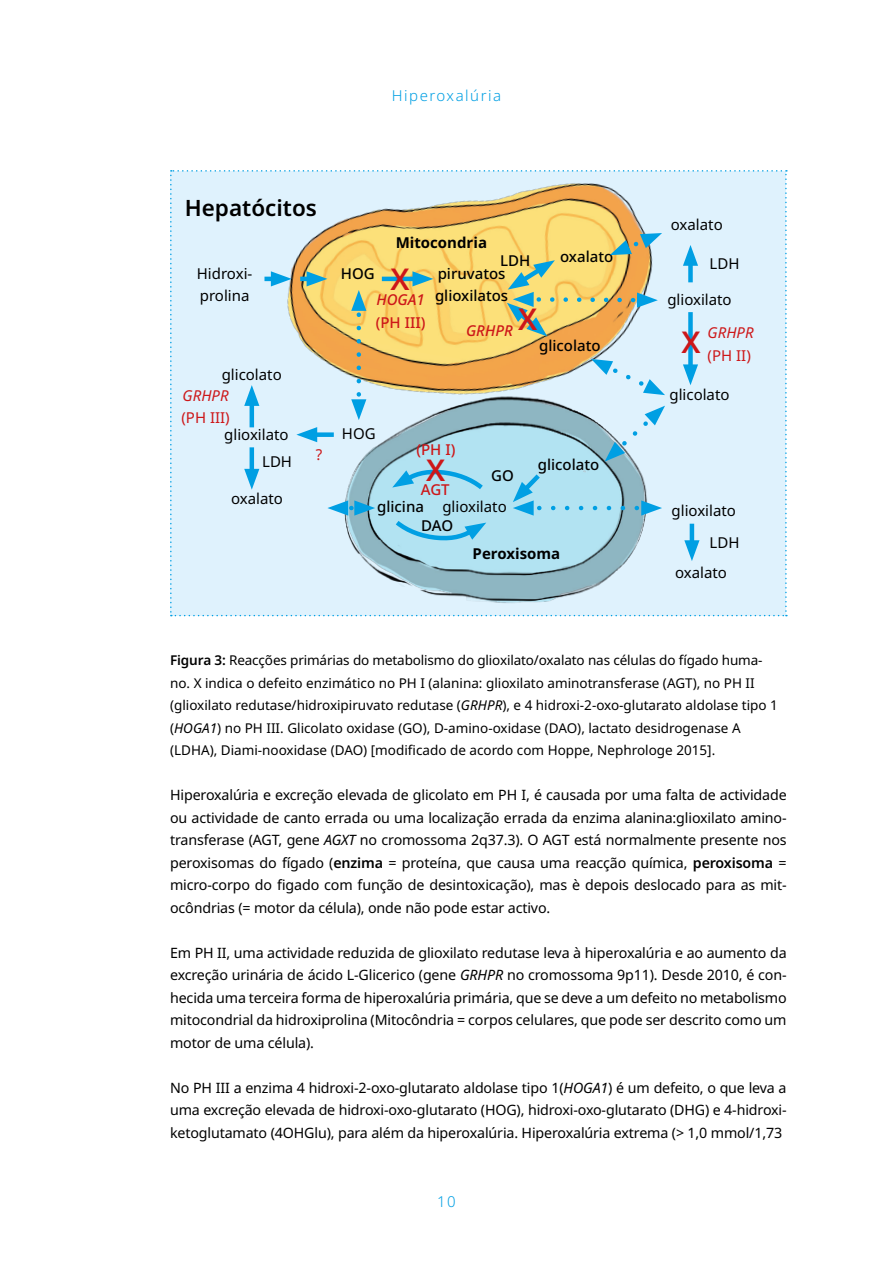
<style>
.page{position:relative;width:893px;height:1263px;background:#fff}
.page>*{position:absolute;margin:0;border:0;box-sizing:border-box;transform-origin:0 0}
.t1{font:600 30px "Noto Sans";color:#cd1719}
.t2{font:600 22.5px "Noto Sans";color:#000}
.t3{font:15px/22.5px "Noto Sans";color:#000}
.t4{font:500 15px/22.5px "Noto Sans";color:#000}
.t5{font:700 15px "Noto Sans";color:#000}
.t6{font:300 15px "Noto Sans";letter-spacing:.1em;color:#009fe3}
.t7{font:500 15px "Noto Sans";color:#cd1719}
.t8{font:15px "Noto Sans";color:#cd1719}
.t9{font:italic 500 15px "Noto Sans";color:#cd1719}
.t10{font:italic 15px "Noto Sans";color:#cd1719}
.t11{font:14.25px/22.5px "Noto Sans";letter-spacing:-.01em;color:#000;text-align:justify}
.t12{font:13.5px/22.5px "Noto Sans";color:#000}
.s1{font-weight:600}
.s2{font-style:italic}
</style>
<div class="page">
<svg style="left:170px;top:170px;width:617px;height:446px"></svg>
<h2 class="t2" style="left:185px;top:191px;width:134px">Hepatócitos</h2>
<p class="t6" style="left:392px;top:85px;width:111px">Hiperoxalúria</p>
<p class="t5" style="left:396px;top:232px;width:93px">Mitocondria</p>
<p class="t3" style="left:671px;top:214px;width:53px">oxalato</p>
<p class="t3" style="left:197px;top:262px;width:57px">Hidroxi&shy;prolina</p>
<p class="t4" style="left:341px;top:262px;width:35px">HOG</p>
<h1 class="t1" style="left:390px;top:258px;width:21px">X</h1>
<p class="t9" style="left:376px;top:289px;width:50px">HOGA1</p>
<p class="t7" style="left:376px;top:312px;width:51px">(PH III)</p>
<p class="t4" style="left:560px;top:246px;width:55px">oxalato</p>
<p class="t4" style="left:500px;top:250px;width:32px">LDH</p>
<p class="t3" style="left:709px;top:253px;width:31px">LDH</p>
<p class="t4" style="left:435px;top:262px;width:75px">piruvatos glioxilatos</p>
<p class="t3" style="left:667px;top:289px;width:66px">glioxilato</p>
<h1 class="t1" style="left:518px;top:298px;width:21px">X</h1>
<p class="t9" style="left:466px;top:320px;width:48px">GRHPR</p>
<h1 class="t1" style="left:681px;top:321px;width:21px">X</h1>
<p class="t10" style="left:708px;top:322px;width:48px">GRHPR</p>
<p class="t8" style="left:708px;top:345px;width:45px">(PH II)</p>
<p class="t4" style="left:539px;top:334px;width:63px">glicolato</p>
<p class="t3" style="left:222px;top:364px;width:62px">glicolato</p>
<p class="t10" style="left:183px;top:384px;width:48px">GRHPR</p>
<p class="t8" style="left:181px;top:407px;width:50px">(PH III)</p>
<p class="t3" style="left:669px;top:384px;width:62px">glicolato</p>
<p class="t3" style="left:224px;top:424px;width:66px">glioxilato</p>
<p class="t3" style="left:262px;top:450px;width:31px">LDH</p>
<p class="t3" style="left:231px;top:488px;width:53px">oxalato</p>
<p class="t8" style="left:316px;top:444px;width:8px">?</p>
<p class="t3" style="left:342px;top:423px;width:35px">HOG</p>
<p class="t7" style="left:416px;top:439px;width:40px">(PH I)</p>
<h1 class="t1" style="left:426px;top:449px;width:21px">X</h1>
<p class="t7" style="left:421px;top:479px;width:30px">AGT</p>
<p class="t4" style="left:491px;top:465px;width:24px">GO</p>
<p class="t4" style="left:377px;top:496px;width:48px">glicina</p>
<p class="t3" style="left:442px;top:496px;width:66px">glioxilato</p>
<p class="t4" style="left:421px;top:514px;width:33px">DAO</p>
<p class="t4" style="left:538px;top:453px;width:63px">glicolato</p>
<p class="t5" style="left:473px;top:543px;width:89px">Peroxisoma</p>
<p class="t3" style="left:672px;top:499px;width:66px">glioxilato</p>
<p class="t3" style="left:709px;top:531px;width:31px">LDH</p>
<p class="t3" style="left:675px;top:562px;width:53px">oxalato</p>
<p class="t12" style="left:170px;top:649px;width:609px"><span class="s1">Figura 3:</span> Reacções primárias do metabolismo do glioxilato/oxalato nas células do fígado huma&shy;no. X indica o defeito enzimático no PH I (alanina: glioxilato aminotransferase (AGT), no PH II (glioxilato redutase/hidroxipiruvato redutase (<span class="s2">GRHPR</span>), e 4 hidroxi-2-oxo-glutarato aldolase tipo 1 (<span class="s2">HOGA1</span>) no PH III. Glicolato oxidase (GO), D-amino-oxidase (DAO), lactato desidrogenase A (LDHA), Diami-nooxidase (DAO) [modificado de acordo com Hoppe, Nephrologe 2015].</p>
<p class="t11" style="left:170px;top:784px;width:618px">Hiperoxalúria e excreção elevada de glicolato em PH I, é causada por uma falta de actividade ou actividade de canto errada ou uma localização errada da enzima alanina:glioxilato amino&shy;transferase (AGT, gene <span class="s2">AGXT</span> no cromossoma 2q37.3). O AGT está normalmente presente nos peroxisomas do fígado (<span class="s1">enzima</span> = proteína, que causa uma reacção química, <span class="s1">peroxisoma</span> = micro-corpo do figado com função de desintoxicação), mas è depois deslocado para as mit&shy;ocôndrias (= motor da célula), onde não pode estar activo.</p>
<p class="t11" style="left:170px;top:942px;width:618px">Em PH II, uma actividade reduzida de glioxilato redutase leva à hiperoxalúria e ao aumento da excreção urinária de ácido L-Glicerico (gene <span class="s2">GRHPR</span> no cromossoma 9p11). Desde 2010, é con&shy;hecida uma terceira forma de hiperoxalúria primária, que se deve a um defeito no metabolismo mitocondrial da hidroxiprolina (Mitocôndria = corpos celulares, que pode ser descrito como um motor de uma célula).</p>
<p class="t11" style="left:170px;top:1077px;width:618px">No PH III a enzima 4 hidroxi-2-oxo-glutarato aldolase tipo 1(<span class="s2">HOGA1</span>) é um defeito, o que leva a uma excreção elevada de hidroxi-oxo-glutarato (HOG), hidroxi-oxo-glutarato (DHG) e 4-hidroxi&shy;ketoglutamato (4OHGlu), para além da hiperoxalúria. Hiperoxalúria extrema (&gt; 1,0 mmol/1,73</p>
<p class="t6" style="left:437px;top:1191px;width:20px">10</p>
</div>
